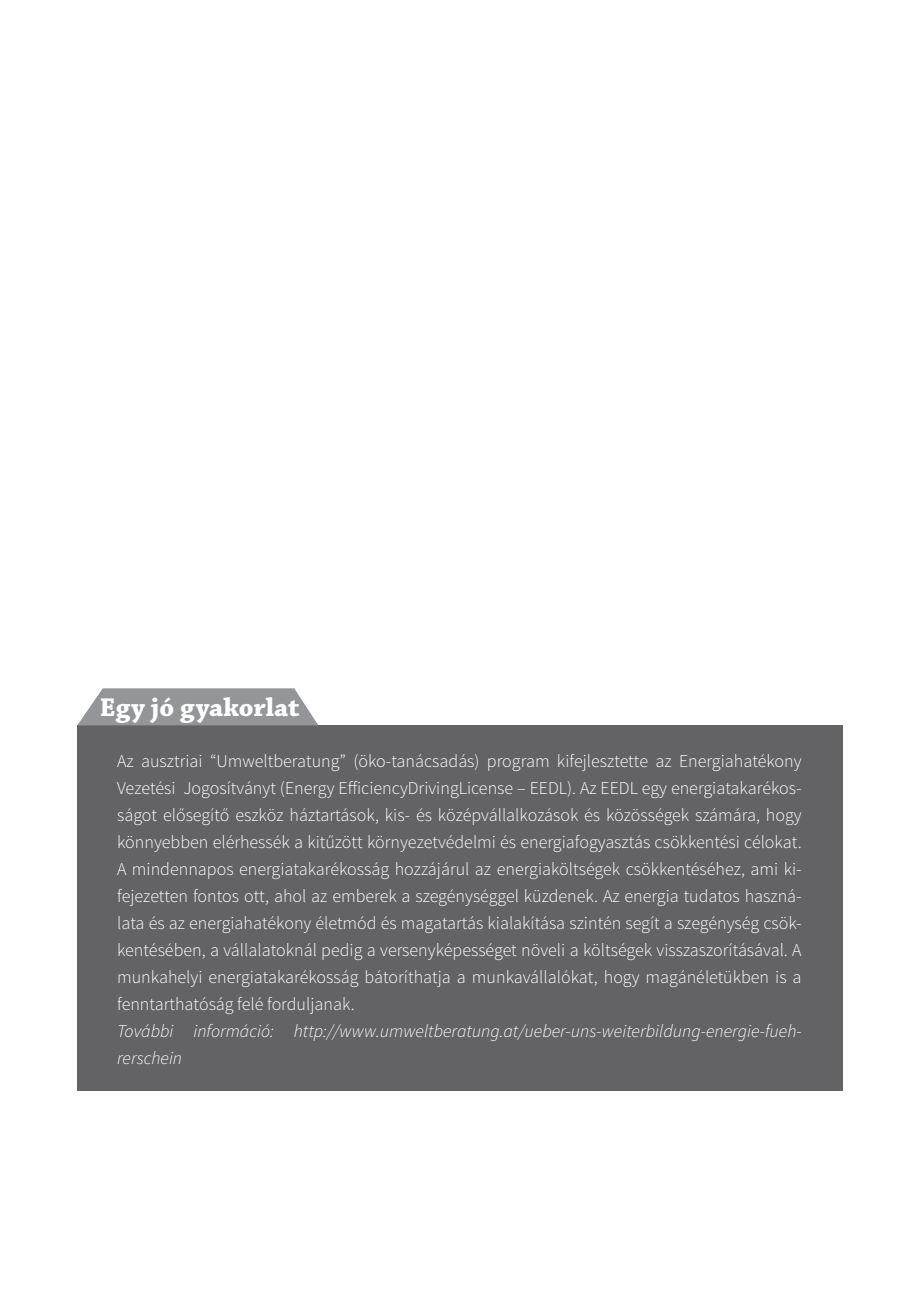
<style>
.page{position:relative;width:919px;height:1289px;background:#fff}
.page>*{position:absolute;margin:0;border:0;box-sizing:border-box;transform-origin:0 0}
.otsikko{font:700 27px "Chaparral Pro";color:#fff}
.boksi{font:300 18px/27px "Source Sans Pro";color:#fff;text-align:justify}
.boksi-2{font:italic 300 18px/27px "Source Sans Pro";color:#fff}
</style>
<div class="page">
<div style="left:77px;top:725px;width:766px;height:366px;background:#636366"></div>
<svg style="left:77px;top:688px;width:241px;height:37px;background:#9fa0a3"></svg>
<p class="otsikko" style="left:100px;top:691px;width:201px">Egy jó gyakorlat</p>
<p class="boksi" style="left:117px;top:747px;width:686px">Az ausztriai “Umweltberatung” (öko-tanácsadás) program kifejlesztette az Energiahatékony Vezetési Jogosítványt (Energy EfficiencyDrivingLicense – EEDL). Az EEDL egy energiatakarékos&shy;ságot elősegítő eszköz háztartások, kis- és középvállalkozások és közösségek számára, hogy könnyebben elérhessék a kitűzött környezetvédelmi és energiafogyasztás csökkentési célokat.<br>A mindennapos energiatakarékosság hozzájárul az energiaköltségek csökkentéséhez, ami ki&shy;fejezetten fontos ott, ahol az emberek a szegénységgel küzdenek. Az energia tudatos haszná&shy;lata és az energiahatékony életmód és magatartás kialakítása szintén segít a szegénység csök&shy;kentésében, a vállalatoknál pedig a versenyképességet növeli a költségek visszaszorításával. A munkahelyi energiatakarékosság bátoríthatja a munkavállalókat, hogy magánéletükben is a fenntarthatóság felé forduljanak.</p>
<p class="boksi-2" style="left:117px;top:1017px;width:686px">További információ: http://www.umweltberatung.at/ueber-uns-weiterbildung-energie-fueh&shy;rerschein</p>
</div>
